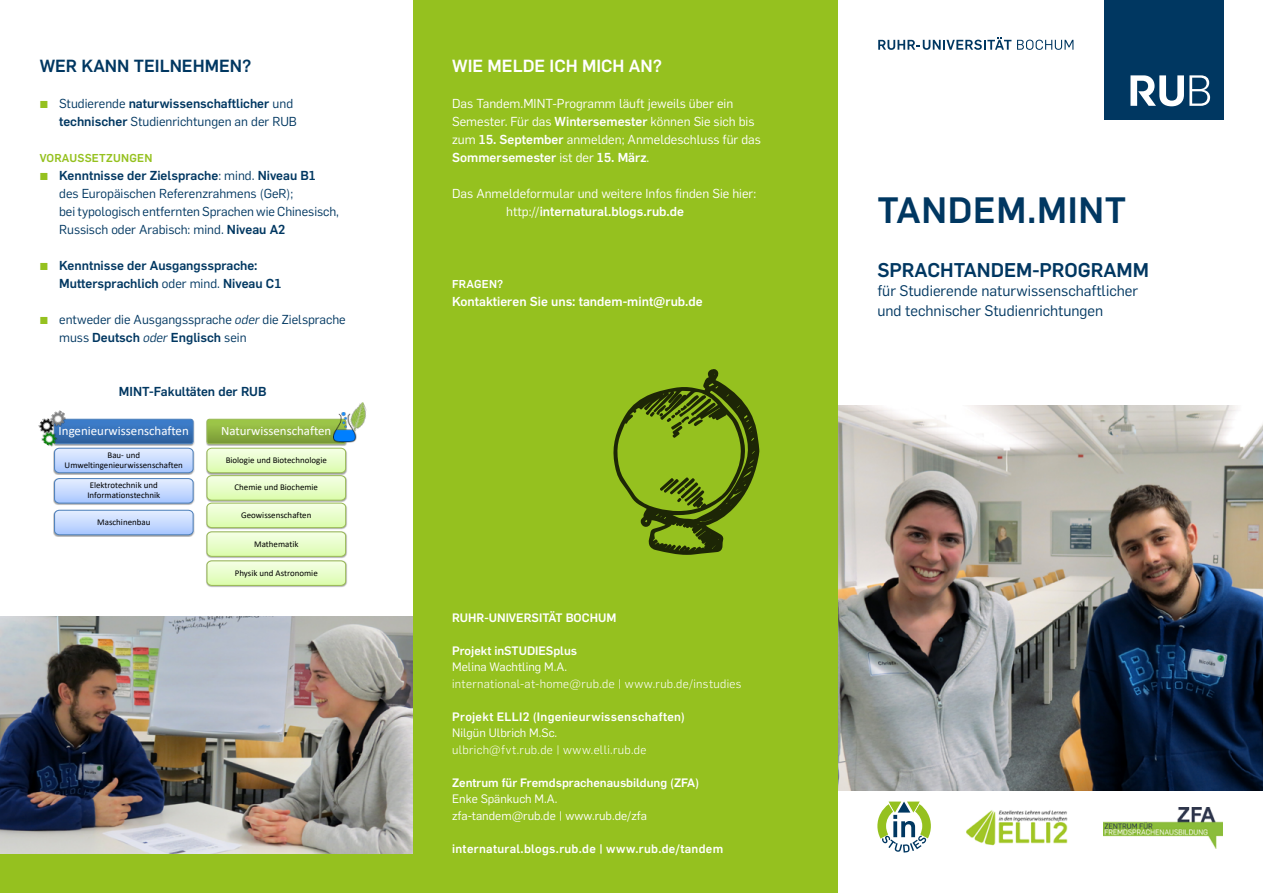
<style>
.page{position:relative;width:1263px;height:893px;background:#fff}
.page>*{position:absolute;margin:0;border:0;box-sizing:border-box;transform-origin:0 0}
.t1{font:700 36px "Rub Flama";letter-spacing:.02em;color:#003761}
.t2{font:700 19.5px "Rub Flama";color:#003761}
.t3{font:700 17.25px "Rub Flama";color:#003761}
.t4{font:700 17.25px "Rub Flama";color:#fff}
.t5{font:15px/19.5px "Rub Flama";color:#003761}
.t6{font:12.75px/18px "Rub Flama";color:#003761}
.t7{font:12.75px/18px "Rub Flama";color:#fff}
.t8{font:700 12.75px/18px "Rub Flama";color:#003761}
.t9{font:12.75px "Calibri";color:#fff}
.t10{font:700 12.75px "Rub Flama";color:#fff}
.t11{font:12px/16.5px "Rub Flama";color:#fff}
.t12{font:300 12px "Rub Flama";letter-spacing:.025em;color:#fff}
.t13{font:700 12px "Rub Flama";color:#fff}
.t14{font:700 12px "Rub Flama";letter-spacing:.025em;color:#fff}
.t15{font:700 11.25px "Rub Flama";letter-spacing:.02em;color:#95c11f}
.t16{font:700 11.25px "Rub Flama";letter-spacing:.02em;color:#fff}
.t17{font:8.85px/9.6px "Calibri";color:#000;text-align:center}
.s1{color:#95c11f}
.s2{font-weight:700}
.s3{font-weight:400;color:#95c11f}
.s4{font-weight:400}
.s5{font-style:italic}
</style>
<div class="page">
<img style="left:838px;top:405px;width:425px;height:386px">
<div style="left:0;top:0;width:838px;height:893px;background:#95c11f"></div>
<svg style="left:613px;top:369px;width:146px;height:186px"></svg>
<div style="left:0;top:0;width:412px;height:680px;background:#fff"></div>
<img style="left:0;top:617px;width:412px;height:236px">
<img style="left:53px;top:418px;width:142px;height:55px">
<img style="left:193px;top:419px;width:2px;height:29px">
<img style="left:53px;top:509px;width:142px;height:28px">
<svg style="left:54px;top:510px;width:139px;height:25px;background:#bfd4f9"></svg>
<img style="left:53px;top:480px;width:142px;height:25px">
<img style="left:81px;top:503px;width:86px;height:2px">
<svg style="left:54px;top:419px;width:139px;height:84px;background:#9cb9e4"></svg>
<img style="left:206px;top:418px;width:141px;height:169px">
<svg style="left:207px;top:419px;width:139px;height:167px;background:#d5ebb0"></svg>
<img style="left:38px;top:410px;width:33px;height:38px">
<img style="left:333px;top:413px;width:23px;height:30px">
<img style="left:345px;top:402px;width:22px;height:29px">
<img style="left:966px;top:810px;width:102px;height:36px">
<svg style="left:877px;top:801px;width:54px;height:52px"></svg>
<img style="left:1103px;top:807px;width:119px;height:41px">
<div style="left:1104px;top:0;width:119px;height:119px;background:#003761"></div>
<svg style="left:1130px;top:75px;width:80px;height:31px"></svg>
<svg style="left:1017px;top:40px;width:56px;height:10px"></svg>
<svg style="left:878px;top:37px;width:133px;height:13px"></svg>
<h3 class="t3" style="left:40px;top:53px;width:213px">WER KANN TEILNEHMEN?</h3>
<p class="t6" style="left:40px;top:94px;width:259px;text-align:right"><span class="s1">▪</span> Studierende <span class="s2">naturwissenschaftlicher</span> und <span class="s2">technischer</span> Studienrichtungen an der RUB</p>
<p class="t15" style="left:40px;top:150px;width:114px">VORAUSSETZUNGEN</p>
<p class="t6" style="left:59px;top:166px;width:281px;text-indent:-19px"><span class="s1">▪</span> <span class="s2">Kenntnisse der Zielsprache</span>: mind. <span class="s2">Niveau B1<br></span>des Europäischen Referenzrahmens (GeR);<br>bei typologisch entfernten Sprachen wie Chinesisch, Russisch oder Arabisch: mind. <span class="s2">Niveau A2</span></p>
<p class="t8" style="left:59px;top:256px;width:224px;text-indent:-19px"><span class="s3">▪</span> Kenntnisse der Ausgangssprache:<br>Muttersprachlich <span class="s4">oder mind.</span> Niveau C1</p>
<p class="t6" style="left:59px;top:310px;width:288px;text-indent:-19px"><span class="s1">▪</span> entweder die Ausgangssprache <span class="s5">oder</span> die Zielsprache muss <span class="s2">Deutsch</span> <span class="s5">oder</span> <span class="s2">Englisch</span> sein</p>
<p class="t8" style="left:119px;top:382px;width:149px">MINT-Fakultäten der RUB</p>
<p class="t9" style="left:59px;top:422px;width:132px">Ingenieurwissenschaften</p>
<p class="t17" style="left:65px;top:450px;width:120px">Bau- und<br>Umweltingenieurwissenschaften</p>
<p class="t17" style="left:87px;top:480px;width:74px;text-align:left">Elektrotechnik und<br>Informationstechnik</p>
<p class="t17" style="left:97px;top:517px;width:55px">Maschinenbau</p>
<p class="t9" style="left:221px;top:422px;width:112px">Naturwissenschaften</p>
<p class="t17" style="left:226px;top:455px;width:103px">Biologie und Biotechnologie</p>
<p class="t17" style="left:234px;top:482px;width:85px">Chemie und Biochemie</p>
<p class="t17" style="left:241px;top:510px;width:72px">Geowissenschaften</p>
<p class="t17" style="left:254px;top:539px;width:46px">Mathematik</p>
<p class="t17" style="left:235px;top:568px;width:84px">Physik und Astronomie</p>
<h3 class="t4" style="left:452px;top:53px;width:211px">WIE MELDE ICH MICH AN?</h3>
<p class="t7" style="left:452px;top:94px;width:310px">Das Tandem.MINT-Programm läuft jeweils über ein Semester. Für das <span class="s2">Wintersemester</span> können Sie sich bis zum <span class="s2">15. September</span> anmelden; Anmeldeschluss für das <span class="s2">Sommersemester</span> ist der <span class="s2">15. März</span>.</p>
<p class="t7" style="left:506px;top:184px;width:252px;text-indent:-54px">Das Anmeldeformular und weitere Infos finden Sie hier: http://<span class="s2">internatural.blogs.rub.de</span></p>
<p class="t16" style="left:452px;top:276px;width:53px">FRAGEN?</p>
<p class="t10" style="left:452px;top:292px;width:252px">Kontaktieren Sie uns: tandem-mint@rub.de</p>
<p class="t13" style="left:452px;top:609px;width:166px">RUHR-UNIVERSITÄT BOCHUM</p>
<p class="t13" style="left:452px;top:642px;width:126px">Projekt inSTUDIESplus</p>
<p class="t11" style="left:452px;top:658px;width:116px">Melina Wachtling M.A.</p>
<p class="t12" style="left:452px;top:675px;width:291px">international-at-home@rub.de | www.rub.de/instudies</p>
<p class="t14" style="left:452px;top:708px;width:234px">Projekt ELLI2 (Ingenieurwissenschaften)</p>
<p class="t11" style="left:452px;top:724px;width:107px">Nilgün Ulbrich M.Sc.</p>
<p class="t12" style="left:452px;top:741px;width:196px">ulbrich@fvt.rub.de | www.elli.rub.de</p>
<p class="t13" style="left:452px;top:774px;width:248px">Zentrum für Fremdsprachenausbildung (ZFA)</p>
<p class="t11" style="left:452px;top:790px;width:196px">Enke Spänkuch M.A. zfa-tandem@rub.de | www.rub.de/zfa</p>
<p class="t14" style="left:452px;top:840px;width:273px">internatural.blogs.rub.de | www.rub.de/tandem</p>
<h1 class="t1" style="left:877px;top:185px;width:250px">TANDEM.MINT</h1>
<h2 class="t2" style="left:877px;top:256px;width:273px">SPRACHTANDEM-PROGRAMM</h2>
<p class="t5" style="left:877px;top:280px;width:262px">für Studierende naturwissenschaftlicher und technischer Studienrichtungen</p>
</div>
